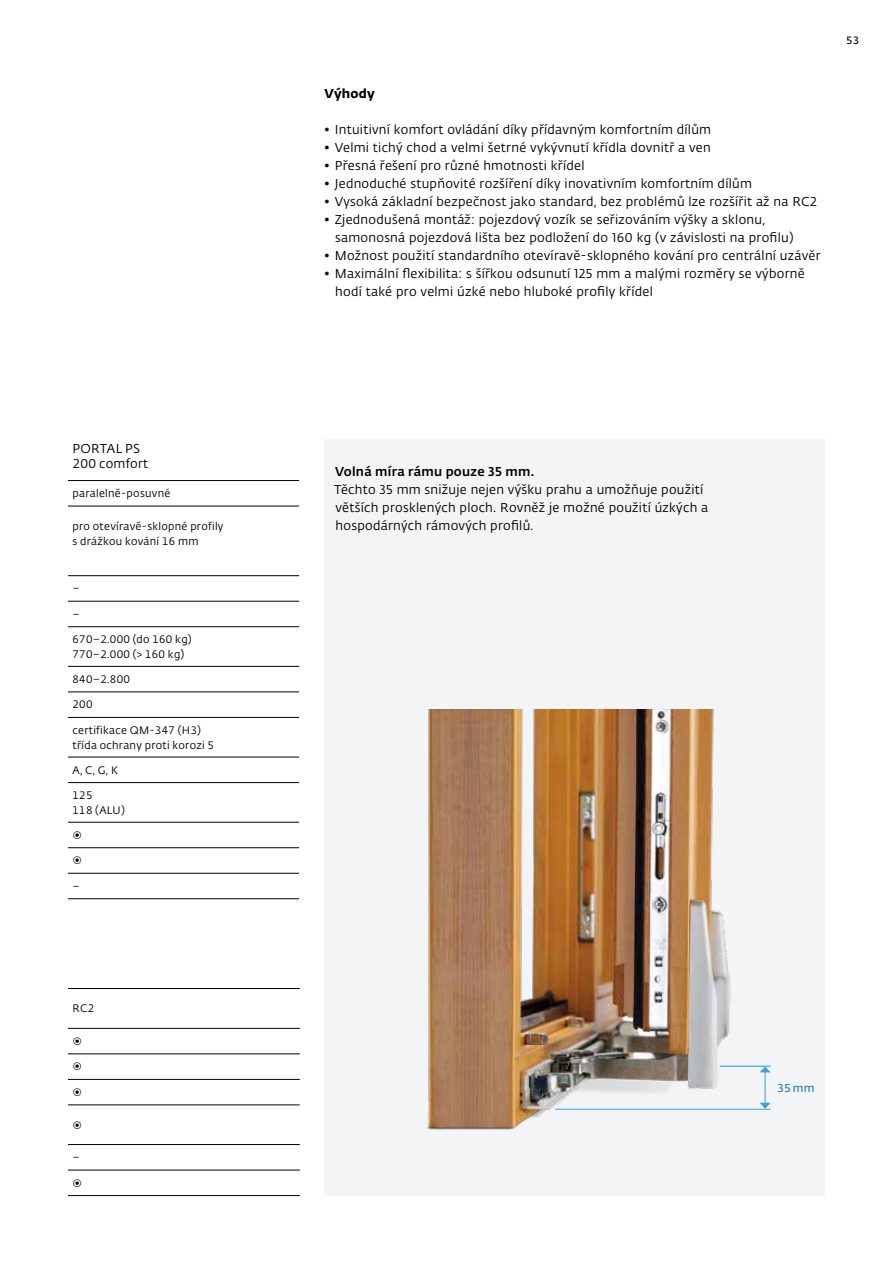
<style>
.page{position:relative;width:893px;height:1263px;background:#fff}
.page>*{position:absolute;margin:0;border:0;box-sizing:border-box;transform-origin:0 0}
.t1{font:12.75px/18px "Fedra Sans Alt Pro";letter-spacing:.02em;color:#000}
.t2{font:500 12.75px "Fedra Sans Alt Pro";letter-spacing:.02em;color:#000}
.t3{font:700 12.75px "Fedra Sans Alt Pro";letter-spacing:.02em;color:#000}
.t4{font:600 11.25px "Fedra Sans Alt Pro";color:#2e7abf}
.t5{font:10.8px/15px "Fedra Sans Alt Pro";letter-spacing:.025em;color:#000}
.t6{font:600 10.5px "Fedra Sans Alt Pro";color:#000}
</style>
<div class="page">
<div style="left:325px;top:440px;width:500px;height:756px;background:#f2f4f5"></div>
<img style="left:427px;top:710px;width:312px;height:420px">
<hr style="left:555px;top:1109px;width:216px;height:1px;background:#439dd7">
<hr style="left:720px;top:1066px;width:51px;height:1px;background:#109fdb">
<hr style="left:765px;top:1072px;width:1px;height:31px;background:#439dd7">
<svg style="left:759px;top:1066px;width:12px;height:6px"></svg>
<svg style="left:759px;top:1103px;width:12px;height:6px"></svg>
<hr style="left:68px;top:480px;width:231px;height:1px;background:#000">
<hr style="left:68px;top:601px;width:231px;height:1px;background:#000">
<hr style="left:68px;top:626px;width:231px;height:1px;background:#000">
<hr style="left:68px;top:666px;width:231px;height:1px;background:#000">
<hr style="left:68px;top:822px;width:231px;height:1px;background:#000">
<hr style="left:68px;top:847px;width:231px;height:1px;background:#000">
<hr style="left:68px;top:873px;width:231px;height:1px;background:#000">
<hr style="left:68px;top:898px;width:231px;height:1px;background:#000">
<hr style="left:68px;top:506px;width:231px;height:1px;background:#000">
<hr style="left:68px;top:575px;width:231px;height:1px;background:#000">
<hr style="left:68px;top:692px;width:231px;height:1px;background:#000">
<hr style="left:68px;top:717px;width:231px;height:1px;background:#000">
<hr style="left:68px;top:757px;width:231px;height:1px;background:#000">
<hr style="left:68px;top:782px;width:231px;height:1px;background:#000">
<hr style="left:68px;top:988px;width:232px;height:1px;background:#000">
<hr style="left:68px;top:1028px;width:232px;height:1px;background:#000">
<hr style="left:68px;top:1053px;width:232px;height:1px;background:#000">
<hr style="left:68px;top:1105px;width:232px;height:1px;background:#000">
<hr style="left:68px;top:1144px;width:232px;height:1px;background:#000">
<hr style="left:68px;top:1170px;width:232px;height:1px;background:#000">
<hr style="left:68px;top:1195px;width:232px;height:1px;background:#000">
<hr style="left:68px;top:1079px;width:232px;height:1px;background:#000">
<p class="t1" style="left:73px;top:440px;width:77px;line-height:15px">PORTAL PS<br>200 comfort</p>
<p class="t5" style="left:73px;top:485px;width:99px">paralelně-posuvné</p>
<p class="t5" style="left:73px;top:518px;width:152px">pro otevíravě-sklopné profily s drážkou kování 16 mm</p>
<p class="t5" style="left:73px;top:581px;width:9px">–</p>
<p class="t5" style="left:73px;top:606px;width:9px">–</p>
<p class="t5" style="left:73px;top:631px;width:121px">670–2.000 (do 160 kg)<br>770–2.000 (&gt; 160 kg)</p>
<p class="t5" style="left:73px;top:671px;width:59px">840–2.800</p>
<p class="t5" style="left:73px;top:697px;width:21px">200</p>
<p class="t5" style="left:73px;top:722px;width:143px">certifikace QM-347 (H3) třída ochrany proti korozi 5</p>
<p class="t5" style="left:73px;top:762px;width:47px">A, C, G, K</p>
<p class="t5" style="left:73px;top:787px;width:54px">125<br>118 (ALU)</p>
<p class="t5" style="left:73px;top:827px;width:11px">◉</p>
<p class="t5" style="left:73px;top:853px;width:11px">◉</p>
<p class="t5" style="left:73px;top:878px;width:9px">–</p>
<p class="t5" style="left:72px;top:1001px;width:23px">RC2</p>
<p class="t5" style="left:72px;top:1033px;width:11px">◉</p>
<p class="t5" style="left:72px;top:1059px;width:11px">◉</p>
<p class="t5" style="left:72px;top:1084px;width:11px">◉</p>
<p class="t5" style="left:72px;top:1117px;width:11px">◉</p>
<p class="t5" style="left:72px;top:1149px;width:9px">–</p>
<p class="t5" style="left:72px;top:1175px;width:11px">◉</p>
<p class="t3" style="left:325px;top:83px;width:52px">Výhody</p>
<p class="t1" style="left:325px;top:120px;width:388px">• Intuitivní komfort ovládání díky přídavným komfortním dílům</p>
<p class="t1" style="left:325px;top:138px;width:388px">• Velmi tichý chod a velmi šetrné vykývnutí křídla dovnitř a ven</p>
<p class="t1" style="left:325px;top:156px;width:261px">• Přesná řešení pro různé hmotnosti křídel</p>
<p class="t1" style="left:325px;top:174px;width:429px">• Jednoduché stupňovité rozšíření díky inovativním komfortním dílům</p>
<p class="t1" style="left:325px;top:192px;width:494px">• Vysoká základní bezpečnost jako standard, bez problémů lze rozšířit až na RC2</p>
<p class="t1" style="left:335px;top:210px;width:460px;text-indent:-11px">• Zjednodušená montáž: pojezdový vozík se seřizováním výšky a sklonu, samonosná pojezdová lišta bez podložení do 160 kg (v závislosti na profilu)</p>
<p class="t1" style="left:325px;top:246px;width:498px">• Možnost použití standardního otevíravě-sklopného kování pro centrální uzávěr</p>
<p class="t1" style="left:335px;top:264px;width:471px;text-indent:-11px">• Maximální flexibilita: s šířkou odsunutí 125 mm a malými rozměry se výborně hodí také pro velmi úzké nebo hluboké profily křídel</p>
<p class="t6" style="left:846px;top:32px;width:14px">53</p>
<p class="t2" style="left:335px;top:461px;width:200px">Volná míra rámu pouze 35 mm.</p>
<p class="t1" style="left:334px;top:480px;width:376px">Těchto 35 mm snižuje nejen výšku prahu a umožňuje použití větších prosklených ploch. Rovněž je možné použití úzkých a hospodárných rámových profilů.</p>
<p class="t4" style="left:777px;top:1080px;width:39px">35 mm</p>
</div>
